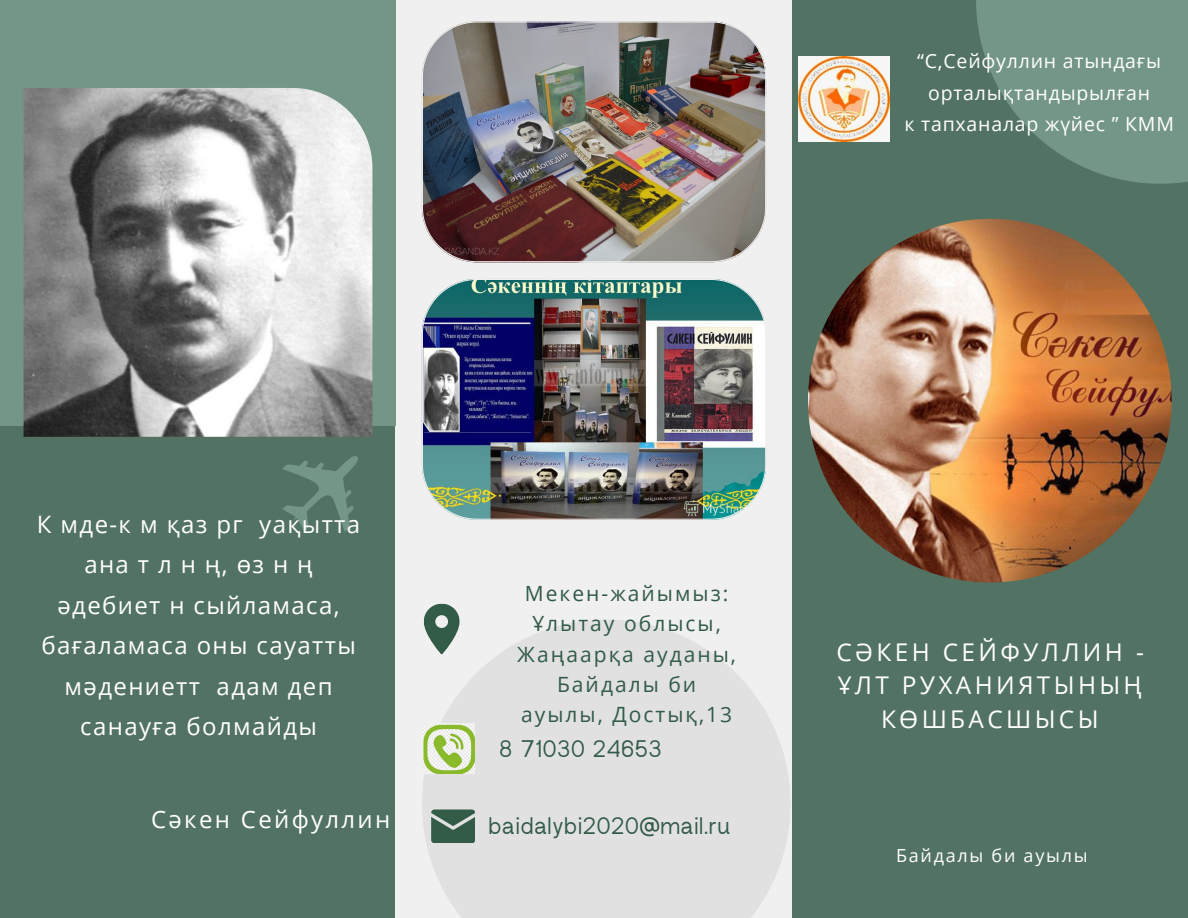
<style>
.page{position:relative;width:1188px;height:918px;background:#527263}
.page>*{position:absolute;margin:0;border:0;box-sizing:border-box;transform-origin:0 0}
.t1{font:24.45px/33.8px "Open Sans";letter-spacing:.135em;color:#fff;text-align:center}
.t2{font:24px/40.5px "Open Sans";letter-spacing:.06em;color:#fff;text-align:center}
.t3{font:24px "rugratssans";letter-spacing:.015em;color:#325b48}
.t4{font:24px "Open Sans";letter-spacing:.1em;color:#fff}
.t5{font:21px/30.3px "Open Sans";letter-spacing:.095em;color:#325b48;text-align:center}
.t6{font:19.5px/31.5px "Open Sans";letter-spacing:.04em;color:#fff;text-align:center}
.t7{font:18px "Open Sans";letter-spacing:.1em;color:#fff}
</style>
<div class="page">
<div style="left:396px;top:0;width:396px;height:917px;background:#f1f0f0"></div>
<div style="left:0;top:0;width:396px;height:425px;background:#739686"></div>
<img style="left:808px;top:219px;width:364px;height:363px;border-radius:50%">
<img style="left:24px;top:88px;width:348px;height:349px">
<img style="left:422px;top:21px;width:344px;height:241px">
<svg style="left:282px;top:456px;width:76px;height:76px"></svg>
<img style="left:422px;top:279px;width:344px;height:241px">
<div style="left:422px;top:620px;width:369px;height:298px;background:#e1e1e1"></div>
<svg style="left:431px;top:809px;width:44px;height:34px"></svg>
<svg style="left:424px;top:604px;width:36px;height:51px"></svg>
<svg style="left:976px;top:0;width:212px;height:184px;fill:#739686"></svg>
<img style="left:799px;top:56px;width:91px;height:86px">
<img style="left:424px;top:724px;width:50px;height:49px">
<h2 class="t6" style="left:904px;top:45px;width:271px">“С,Сейфуллин атындағы орталықтандырылған<br>к тапханалар жүйес ” КММ</h2>
<p class="t2" style="left:37px;top:503px;width:325px">К мде-к м қаз рг уақытта анатлнң,өзнң әдебиет н сыйламаса, бағаламаса оны сауатты мәдениетт адам деп санауға болмайды</p>
<h3 class="t4" style="left:151px;top:802px;width:241px">Сәкен Сейфуллин</h3>
<h2 class="t5" style="left:517px;top:578px;width:220px">Мекен-жайымыз:<br>Ұлытау облысы,<br>Жаңаарқа ауданы,<br>Байдалы би ауылы, Достық,13</h2>
<p class="t3" style="left:499px;top:740px;width:164px">8 71030 24653</p>
<p class="t3" style="left:488px;top:817px;width:244px">baidalybi2020@mail.ru</p>
<p class="t1" style="left:837px;top:634px;width:309px">СӘКЕН СЕЙФУЛЛИН -<br>ҰЛТ РУХАНИЯТЫНЫҢ<br>КӨШБАСШЫСЫ</p>
<h3 class="t7" style="left:896px;top:843px;width:193px">Байдалы би ауылы</h3>
</div>
